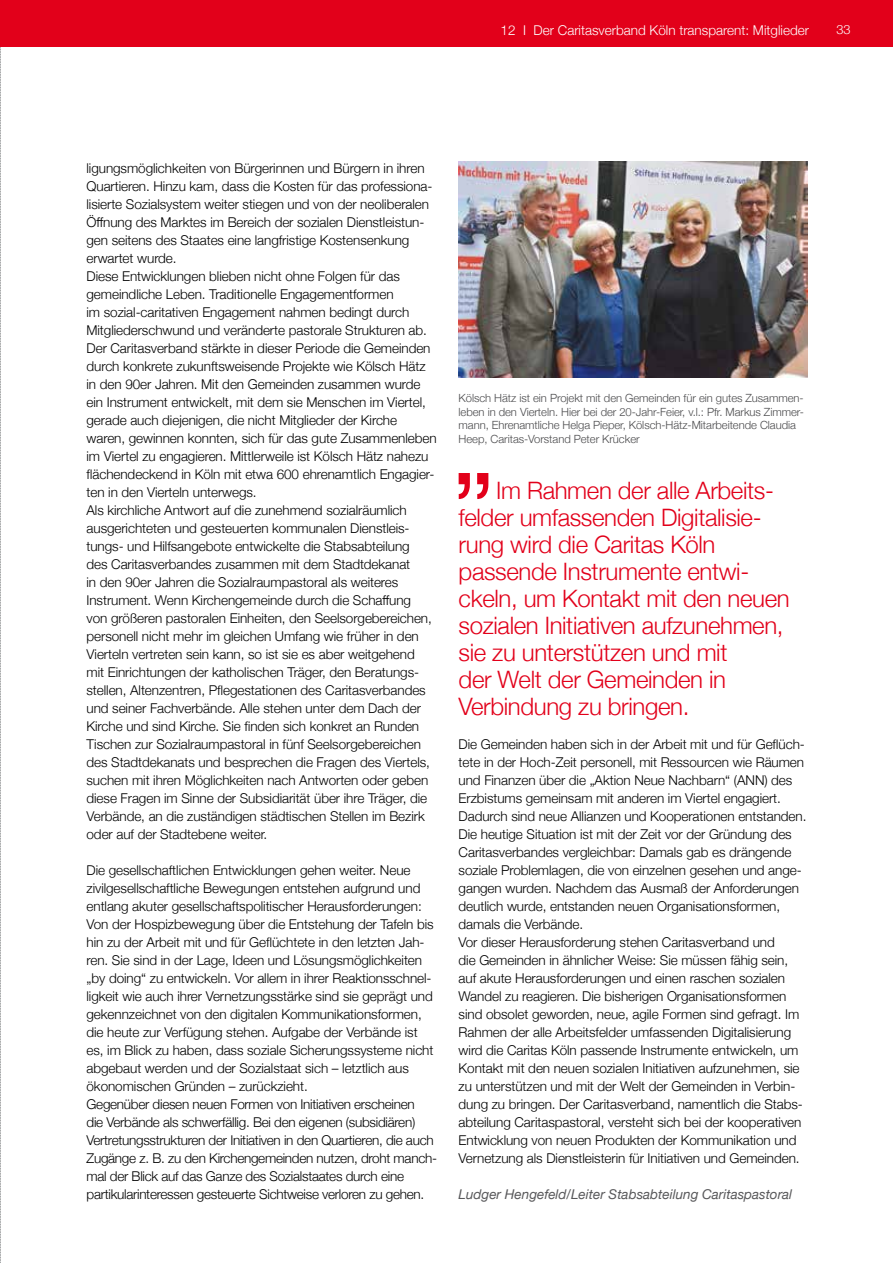
<style>
.page{position:relative;width:893px;height:1263px;background:#fff}
.page>*{position:absolute;margin:0;border:0;box-sizing:border-box;transform-origin:0 0}
.t1{font:300 24px/27px "Helvetica Neue";letter-spacing:-.015em;color:#e2001a}
.t2{font:300 13.5px/18px "Helvetica Neue";letter-spacing:-.005em;color:#000}
.t3{font:italic 13.5px "Helvetica Neue";color:#58585a}
.t4{font:300 13.5px "Helvetica Neue";color:#fff}
.t5{font:300 12.75px "Helvetica Neue";color:#fff}
.t6{font:300 11.25px/13.5px "Helvetica Neue";letter-spacing:-.005em;color:#4b4b4d}
</style>
<div class="page">
<svg style="left:0;top:47px;width:1px;height:1216px"></svg>
<div style="left:0;top:0;width:893px;height:47px;background:#e2001a"></div>
<svg style="left:459px;top:473px;width:29px;height:26px"></svg>
<img style="left:459px;top:161px;width:349px;height:217px">
<p class="t4" style="left:501px;top:19px;width:310px">12 I Der Caritasverband Köln transparent: Mitglieder</p>
<p class="t5" style="left:836px;top:19px;width:16px">33</p>
<p class="t2" style="left:87px;top:158px;width:352px">ligungsmöglichkeiten von Bürgerinnen und Bürgern in ihren Quartieren. Hinzu kam, dass die Kosten für das professiona&shy;lisierte Sozialsystem weiter stiegen und von der neoliberalen Öffnung des Marktes im Bereich der sozialen Dienstleistun&shy;gen seitens des Staates eine langfristige Kostensenkung erwartet wurde.<br>Diese Entwicklungen blieben nicht ohne Folgen für das gemeindliche Leben. Traditionelle Engagementformen<br>im sozial-caritativen Engagement nahmen bedingt durch Mitgliederschwund und veränderte pastorale Strukturen ab.<br>Der Caritasverband stärkte in dieser Periode die Gemeinden durch konkrete zukunftsweisende Projekte wie Kölsch Hätz in den 90er Jahren. Mit den Gemeinden zusammen wurde ein Instrument entwickelt, mit dem sie Menschen im Viertel, gerade auch diejenigen, die nicht Mitglieder der Kirche waren, gewinnen konnten, sich für das gute Zusammenleben im Viertel zu engagieren. Mittlerweile ist Kölsch Hätz nahezu flächendeckend in Köln mit etwa 600 ehrenamtlich Engagier&shy;ten in den Vierteln unterwegs.<br>Als kirchliche Antwort auf die zunehmend sozialräumlich ausgerichteten und gesteuerten kommunalen Dienstleis&shy;tungs- und Hilfsangebote entwickelte die Stabsabteilung<br>des Caritasverbandes zusammen mit dem Stadtdekanat<br>in den 90er Jahren die Sozialraumpastoral als weiteres Instrument. Wenn Kirchengemeinde durch die Schaffung<br>von größeren pastoralen Einheiten, den Seelsorgebereichen, personell nicht mehr im gleichen Umfang wie früher in den Vierteln vertreten sein kann, so ist sie es aber weitgehend<br>mit Einrichtungen der katholischen Träger, den Beratungs&shy;stellen, Altenzentren, Pflegestationen des Caritasverbandes und seiner Fachverbände. Alle stehen unter dem Dach der Kirche und sind Kirche. Sie finden sich konkret an Runden Tischen zur Sozialraumpastoral in fünf Seelsorgebereichen des Stadtdekanats und besprechen die Fragen des Viertels, suchen mit ihren Möglichkeiten nach Antworten oder geben diese Fragen im Sinne der Subsidiarität über ihre Träger, die Verbände, an die zuständigen städtischen Stellen im Bezirk oder auf der Stadtebene weiter.</p>
<p class="t2" style="left:87px;top:860px;width:352px">Die gesellschaftlichen Entwicklungen gehen weiter. Neue zivilgesellschaftliche Bewegungen entstehen aufgrund und entlang akuter gesellschaftspolitischer Herausforderungen:<br>Von der Hospizbewegung über die Entstehung der Tafeln bis hin zu der Arbeit mit und für Geflüchtete in den letzten Jah&shy;ren. Sie sind in der Lage, Ideen und Lösungsmöglichkeiten „by doing“ zu entwickeln. Vor allem in ihrer Reaktionsschnel&shy;ligkeit wie auch ihrer Vernetzungsstärke sind sie geprägt und gekennzeichnet von den digitalen Kommunikationsformen, die heute zur Verfügung stehen. Aufgabe der Verbände ist es, im Blick zu haben, dass soziale Sicherungssysteme nicht abgebaut werden und der Sozialstaat sich – letztlich aus ökonomischen Gründen – zurückzieht.<br>Gegenüber diesen neuen Formen von Initiativen erscheinen<br>die Verbände als schwerfällig. Bei den eigenen (subsidiären)<br>Vertretungsstrukturen der Initiativen in den Quartieren, die auch Zugänge z. B. zu den Kirchengemeinden nutzen, droht manch&shy;mal der Blick auf das Ganze des Sozialstaates durch eine partikularinteressen gesteuerte Sichtweise verloren zu gehen.</p>
<p class="t6" style="left:459px;top:390px;width:347px">Kölsch Hätz ist ein Projekt mit den Gemeinden für ein gutes Zusammen&shy;leben in den Vierteln. Hier bei der 20-Jahr-Feier, v.l.: Pfr. Markus Zimmer&shy;mann, Ehrenamtliche Helga Pieper, Kölsch-Hätz-Mitarbeitende Claudia Heep, Caritas-Vorstand Peter Krücker</p>
<p class="t1" style="left:459px;top:475px;width:333px;text-indent:37px">Im Rahmen der alle Arbeits&shy;felder umfassenden Digitalisie&shy;rung wird die Caritas Köln passende Instrumente entwi&shy;ckeln, um Kontakt mit den neuen sozialen Initiativen aufzunehmen, sie zu unterstützen und mit<br>der Welt der Gemeinden in<br>Verbindung zu bringen.</p>
<p class="t2" style="left:459px;top:734px;width:349px">Die Gemeinden haben sich in der Arbeit mit und für Geflüch&shy;tete in der Hoch-Zeit personell, mit Ressourcen wie Räumen und Finanzen über die „Aktion Neue Nachbarn“ (ANN) des Erzbistums gemeinsam mit anderen im Viertel engagiert.<br>Dadurch sind neue Allianzen und Kooperationen entstanden.<br>Die heutige Situation ist mit der Zeit vor der Gründung des Caritasverbandes vergleichbar: Damals gab es drängende soziale Problemlagen, die von einzelnen gesehen und ange&shy;gangen wurden. Nachdem das Ausmaß der Anforderungen deutlich wurde, entstanden neuen Organisationsformen, damals die Verbände.<br>Vor dieser Herausforderung stehen Caritasverband und<br>die Gemeinden in ähnlicher Weise: Sie müssen fähig sein, auf akute Herausforderungen und einen raschen sozialen Wandel zu reagieren. Die bisherigen Organisationsformen sind obsolet geworden, neue, agile Formen sind gefragt. Im Rahmen der alle Arbeitsfelder umfassenden Digitalisierung wird die Caritas Köln passende Instrumente entwickeln, um Kontakt mit den neuen sozialen Initiativen aufzunehmen, sie zu unterstützen und mit der Welt der Gemeinden in Verbin&shy;dung zu bringen. Der Caritasverband, namentlich die Stabs&shy;abteilung Caritaspastoral, versteht sich bei der kooperativen Entwicklung von neuen Produkten der Kommunikation und Vernetzung als Dienstleisterin für Initiativen und Gemeinden.</p>
<p class="t3" style="left:459px;top:1184px;width:335px">Ludger Hengefeld/Leiter Stabsabteilung Caritaspastoral</p>
</div>
